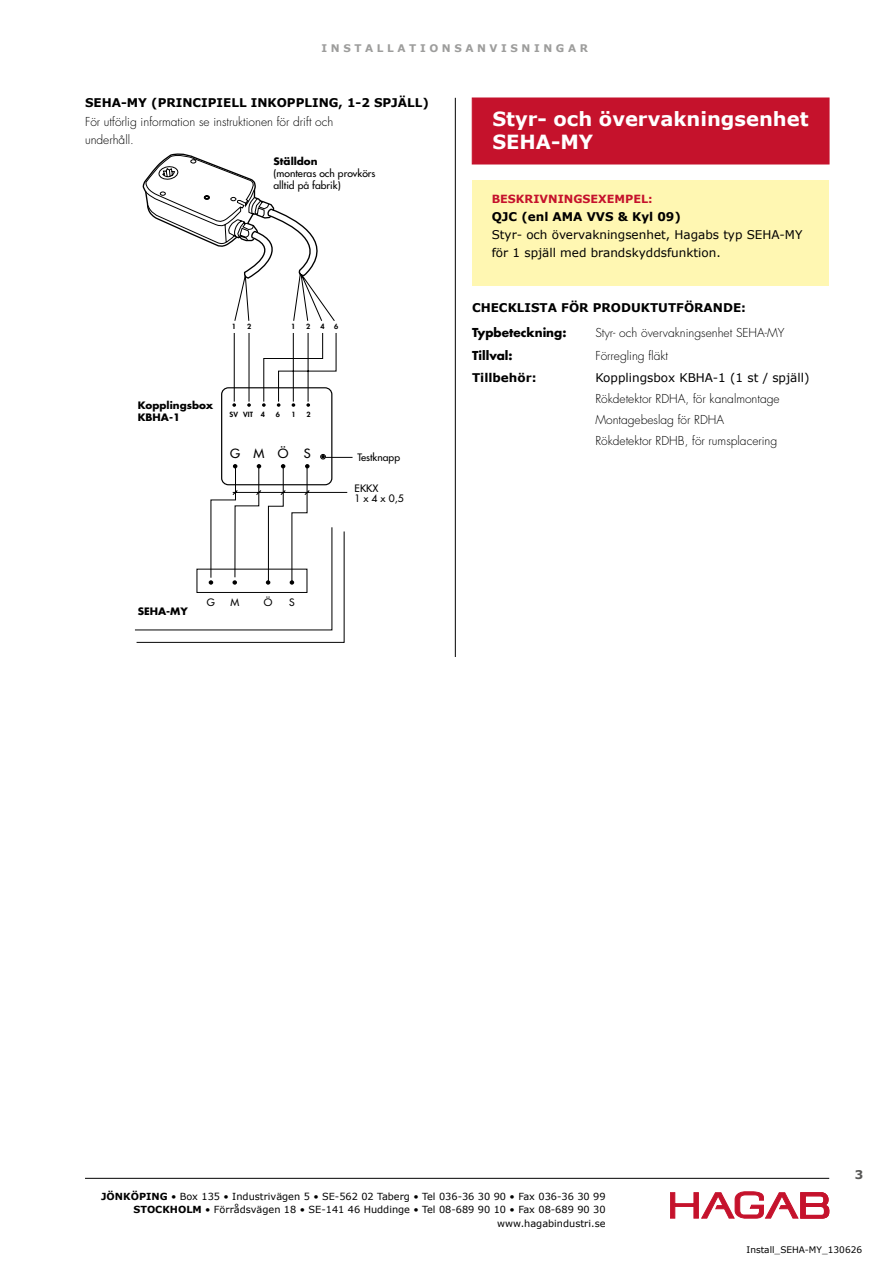
<style>
.page{position:relative;width:893px;height:1263px;background:#fff}
.page>*{position:absolute;margin:0;border:0;box-sizing:border-box;transform-origin:0 0}
.t1{font:700 19.5px/23.4px "Verdana";color:#fff}
.t2{font:12.45px "Futura";color:#000;scale:1.04 1}
.t3{font:300 12px/20.7px "Futura";color:#000}
.t4{font:12px/18px "Verdana";color:#000}
.t5{font:700 12px "Verdana";color:#000}
.t6{font:700 12px "Futura";color:#000}
.t7{font:700 12px "Verdana";color:#575756}
.t8{font:700 11.25px "Verdana";color:#c5122c}
.t9{font:700 10.5px "Verdana";color:#9d9d9c}
.t10{font:10.05px/10.1px "Futura";color:#000;scale:1.04 1}
.t11{font:700 10.05px/12.3px "Futura";color:#000;scale:1.04 1}
.t12{font:9.75px/13.5px "Verdana";color:#000;text-align:right}
.t13{font:9px "Verdana";color:#000}
.t14{font:800 6.9px "Futura";color:#000;scale:1.04 1}
.s1{font-weight:700}
</style>
<div class="page">
<hr style="left:85px;top:1178px;width:744px;height:1px;background:#000">
<svg style="left:670px;top:1191px;width:159px;height:27px"></svg>
<div style="left:472px;top:98px;width:357px;height:66px;background:#c5122c"></div>
<div style="left:472px;top:180px;width:356px;height:106px;background:#fff7b2"></div>
<svg style="left:135px;top:454px;width:218px;height:189px"></svg>
<div style="left:197px;top:569px;width:110px;height:24px;border:1px solid #000"></div>
<svg style="left:143px;top:153px;width:194px;height:254px"></svg>
<hr style="left:455px;top:98px;width:1px;height:559px;background:#000">
<p class="t9" style="left:322px;top:40px;width:268px">I N S T A L L A T I O N S A N V I S N I N G A R</p>
<p class="t5" style="left:85px;top:94px;width:346px">SEHA-MY (PRINCIPIELL INKOPPLING, 1-2 SPJÄLL)</p>
<p class="t3" style="left:85px;top:112px;width:250px;line-height:18.8px">För utförlig information se instruktionen för drift och underhåll.</p>
<p class="t11" style="left:273px;top:155px;width:44px">Ställdon</p>
<p class="t10" style="left:273px;top:167px;width:100px;line-height:12.3px">(monteras och provkörs alltid på fabrik)</p>
<p class="t14" style="left:232px;top:322px;width:6px">1</p>
<p class="t14" style="left:247px;top:322px;width:6px">2</p>
<p class="t14" style="left:291px;top:322px;width:6px">1</p>
<p class="t14" style="left:306px;top:322px;width:6px">2</p>
<p class="t14" style="left:320px;top:322px;width:6px">4</p>
<p class="t14" style="left:334px;top:322px;width:6px">6</p>
<p class="t11" style="left:138px;top:399px;width:74px">Kopplingsbox<br>KBHA-1</p>
<p class="t14" style="left:230px;top:410px;width:36px">SV VIT 4</p>
<p class="t14" style="left:276px;top:410px;width:6px">6</p>
<p class="t14" style="left:291px;top:410px;width:6px">1</p>
<p class="t14" style="left:306px;top:410px;width:6px">2</p>
<p class="t2" style="left:230px;top:446px;width:79px">GMÖ S</p>
<p class="t10" style="left:357px;top:453px;width:43px">Testknapp</p>
<p class="t10" style="left:355px;top:483px;width:49px">EKKX<br>1 x 4 x 0,5</p>
<p class="t11" style="left:138px;top:605px;width:50px">SEHA-MY</p>
<p class="t10" style="left:207px;top:597px;width:9px">G</p>
<p class="t10" style="left:231px;top:597px;width:10px">M</p>
<p class="t10" style="left:264px;top:597px;width:10px">Ö</p>
<p class="t10" style="left:289px;top:597px;width:7px">S</p>
<h1 class="t1" style="left:492px;top:106px;width:318px">Styr- och övervakningsenhet<br>SEHA-MY</h1>
<p class="t8" style="left:492px;top:190px;width:163px">BESKRIVNINGSEXEMPEL:</p>
<p class="t5" style="left:492px;top:208px;width:191px">QJC (enl AMA VVS &amp; Kyl 09)</p>
<p class="t4" style="left:492px;top:225px;width:312px">Styr- och övervakningsenhet, Hagabs typ SEHA-MY för 1 spjäll med brandskyddsfunktion.</p>
<p class="t5" style="left:472px;top:299px;width:275px">CHECKLISTA FÖR PRODUKTUTFÖRANDE:</p>
<p class="t6" style="left:472px;top:324px;width:96px">Typbeteckning:</p>
<p class="t3" style="left:595px;top:322px;width:191px">Styr- och övervakningsenhet SEHA-MY</p>
<p class="t6" style="left:472px;top:347px;width:42px">Tillval:</p>
<p class="t3" style="left:595px;top:345px;width:74px">Förregling fläkt</p>
<p class="t5" style="left:472px;top:370px;width:66px">Tillbehör:</p>
<p class="t4" style="left:595px;top:369px;width:216px">Kopplingsbox KBHA-1 (1 st / spjäll)</p>
<p class="t3" style="left:595px;top:389px;width:186px">Rökdetektor RDHA, för kanalmontage<br>Montagebeslag för RDHA<br>Rökdetektor RDHB, för rumsplacering</p>
<p class="t11" style="left:664px;top:363px;width:73px">Utan kopplingsbox</p>
<p class="t12" style="left:101px;top:1189px;width:506px"><span class="s1">JÖNKÖPING</span> • Box 135 • Industrivägen 5 • SE-562 02 Taberg • Tel 036-36 30 90 • Fax 036-36 30 99<br><span class="s1">STOCKHOLM</span> • Förrådsvägen 18 • SE-141 46 Huddinge • Tel 08-689 90 10 • Fax 08-689 90 30 www.hagabindustri.se</p>
<p class="t7" style="left:855px;top:1166px;width:10px">3</p>
<p class="t13" style="left:747px;top:1243px;width:117px">Install_SEHA-MY_130626</p>
</div>
